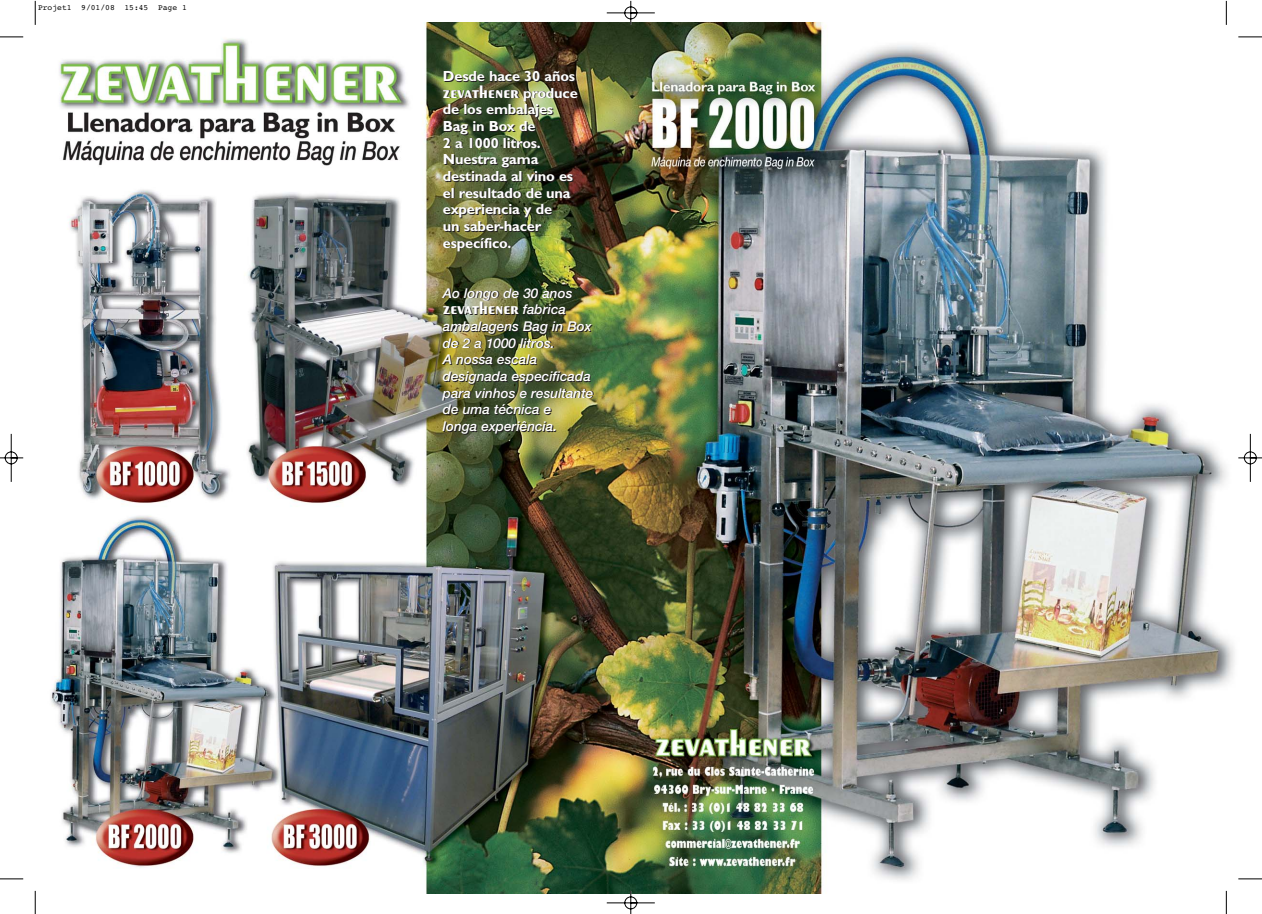
<style>
.page{position:relative;width:1262px;height:914px;background:#fff}
.page>*{position:absolute;margin:0;border:0;box-sizing:border-box;transform-origin:0 0}
.t1{font:700 18px "Peignot";letter-spacing:-.01em;color:#fff}
.t2{font:700 14.6px/16.7px "Gill Sans";letter-spacing:-.01em;color:#fff}
.t3{font:italic 500 13.5px/16.7px "Helvetica Neue";color:#fff}
.t4{font:8px "Courier";color:#000}
.s1{font-family:"Gill Sans";font-size:14.6px}
.s2{font-family:"Helvetica Neue";font-weight:500;font-style:italic;font-size:13.5px}
</style>
<div class="page">
<img style="left:0;top:1px;width:1261px;height:913px">
<p class="t4" style="left:38px;top:5px;width:150px">Projet1 9/01/08 15:45 Page 1</p>
<p class="t2" style="left:443px;top:69px;width:134px">Desde hace 30 años</p>
<p class="t1" style="left:443px;top:85px;width:136px">zevathener <span class="s1">produce</span></p>
<p class="t2" style="left:443px;top:103px;width:132px">de los embalajes<br>Bag in Box de<br>2 a 1000 litros.<br>Nuestra gama destinada al vino es el resultado de una experiencia y de<br>un saber-hacer específico.</p>
<p class="t3" style="left:443px;top:286px;width:131px">Ao longo de 30 anos</p>
<p class="t1" style="left:443px;top:302px;width:125px">zevathener <span class="s2">fabrica</span></p>
<p class="t3" style="left:443px;top:319px;width:152px">ambalagens Bag in Box de 2 a 1000 litros.<br>A nossa escala designada especificada para vinhos e resultante de uma técnica e<br>longa experiência.</p>
</div>
